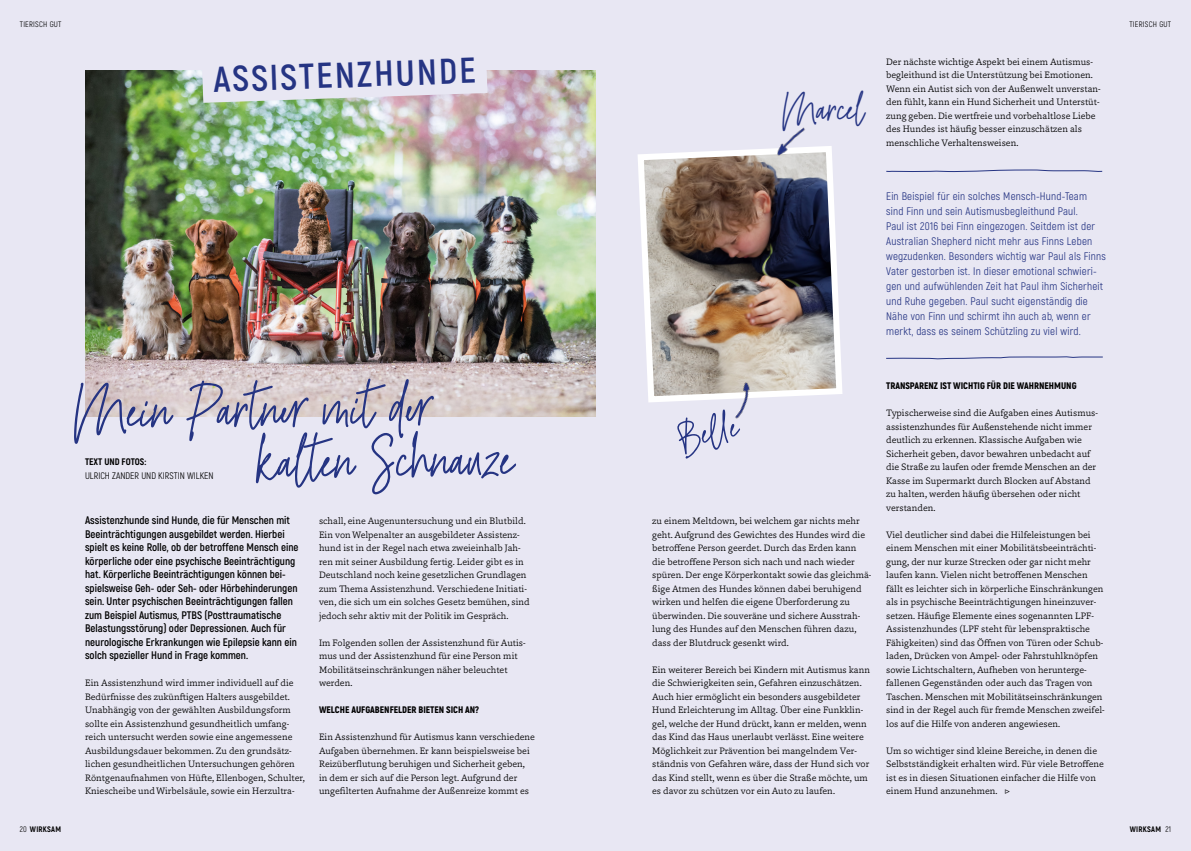
<style>
.page{position:relative;width:1191px;height:851px;background:#fff}
.page>*{position:absolute;margin:0;border:0;box-sizing:border-box;transform-origin:0 0}
.t1{font:71.2px "River Jade";color:#253483}
.t2{font:46px "River Jade";color:#253483}
.t3{font:700 35.8px "Akrobat";color:#253483}
.t4{font:700 11px/13.5px "Akrobat";color:#000}
.t5{font:11px/15px "Akrobat";letter-spacing:.02em;color:#253483}
.t6{font:300 9.5px/13.5px "Capita";color:#000}
.t7{font:900 9.5px "Akrobat";color:#000}
.t8{font:9.5px "Akrobat";color:#000}
.t9{font:800 9.5px "Akrobat";color:#000}
.t10{font:8px "Akrobat";letter-spacing:.03em;color:#000}
.t11{font:800 8px "Akrobat";letter-spacing:.03em;color:#000}
.s1{font-family:"Minion Pro";font-weight:400}
.s2{font-weight:400}
</style>
<div class="page">
<div style="left:0;top:0;width:1191px;height:850px;background:#e8e7f3"></div>
<svg style="left:886px;top:169px;width:216px;height:3px"></svg>
<svg style="left:886px;top:356px;width:217px;height:3px"></svg>
<img style="left:85px;top:70px;width:510px;height:346px">
<svg style="left:202px;top:70px;width:285px;height:33px"></svg>
<img style="left:638px;top:146px;width:205px;height:256px">
<img style="left:718px;top:375px;width:44px;height:44px">
<img style="left:770px;top:127px;width:41px;height:32px">
<p class="t10" style="left:20px;top:19px;width:43px">TIERISCH GUT</p>
<p class="t10" style="left:1129px;top:19px;width:43px">TIERISCH GUT</p>
<h3 class="t3" style="left:213px;top:57px;width:264px;rotate:-2deg">ASSISTENZHUNDE</h3>
<h1 class="t1" style="left:71px;top:371px;width:351px;rotate:-1deg">Mein Partner mit der</h1>
<h1 class="t1" style="left:255px;top:421px;width:259px;rotate:-1deg">kalten Schnauze</h1>
<p class="t9" style="left:85px;top:456px;width:63px">TEXT UND FOTOS:</p>
<p class="t8" style="left:85px;top:470px;width:130px">ULRICH ZANDER UND KIRSTIN WILKEN</p>
<p class="t4" style="left:85px;top:513px;width:215px">Assistenzhunde sind Hunde, die für Menschen mit Beeinträchtigungen ausgebildet werden. Hierbei spielt es keine Rolle, ob der betroffene Mensch eine körperliche oder eine psychische Beeinträchtigung hat. Körperliche Beeinträchtigungen können bei&shy;spielsweise Geh- oder Seh- oder Hörbehinderungen sein. Unter psychischen Beeinträchtigungen fallen zum Beispiel Autismus, PTBS (Posttraumatische Belastungsstörung) oder Depressionen. Auch für neurologische Erkrankungen wie Epilepsie kann ein solch spezieller Hund in Frage kommen.</p>
<p class="t6" style="left:85px;top:676px;width:221px">Ein Assistenzhund wird immer individuell auf die Bedürfnisse des zukünftigen Halters ausgebildet.<br>Unabhängig von der gewählten Ausbildungsform sollte ein Assistenzhund gesundheitlich umfang&shy;reich untersucht werden sowie eine angemessene Ausbildungsdauer bekommen. Zu den grundsätz&shy;lichen gesundheitlichen Untersuchungen gehören Röntgenaufnahmen von Hüfte, Ellenbogen, Schulter, Kniescheibe und Wirbelsäule, sowie ein Herzultra-</p>
<p class="t6" style="left:319px;top:514px;width:212px">schall, eine Augenuntersuchung und ein Blutbild.<br>Ein von Welpenalter an ausgebildeter Assistenz&shy;hund ist in der Regel nach etwa zweieinhalb Jah&shy;ren mit seiner Ausbildung fertig. Leider gibt es in Deutschland noch keine gesetzlichen Grundlagen zum Thema Assistenzhund. Verschiedene Initiati&shy;ven, die sich um ein solches Gesetz bemühen, sind jedoch sehr aktiv mit der Politik im Gespräch.</p>
<p class="t6" style="left:319px;top:635px;width:208px">Im Folgenden sollen der Assistenzhund für Autis&shy;mus und der Assistenzhund für eine Person mit Mobilitätseinschränkungen näher beleuchtet werden.</p>
<p class="t7" style="left:319px;top:703px;width:162px">WELCHE AUFGABENFELDER BIETEN SICH AN?</p>
<p class="t6" style="left:319px;top:730px;width:217px">Ein Assistenzhund für Autismus kann verschiedene Aufgaben übernehmen. Er kann beispielsweise bei Reizüberflutung beruhigen und Sicherheit geben, in dem er sich auf die Person legt. Aufgrund der ungefilterten Aufnahme der Außenreize kommt es</p>
<h2 class="t2" style="left:780px;top:84px;width:85px;rotate:-1deg">Marcel</h2>
<p class="t6" style="left:886px;top:55px;width:216px">Der nächste wichtige Aspekt bei einem Autismus&shy;begleithund ist die Unterstützung bei Emotionen.<br>Wenn ein Autist sich von der Außenwelt unverstan&shy;den fühlt, kann ein Hund Sicherheit und Unterstüt&shy;zung geben. Die wertfreie und vorbehaltlose Liebe des Hundes ist häufig besser einzuschätzen als menschliche Verhaltensweisen.</p>
<p class="t5" style="left:886px;top:188px;width:221px">Ein Beispiel für ein solches Mensch-Hund-Team sind Finn und sein Autismusbegleithund Paul.<br>Paul ist 2016 bei Finn eingezogen. Seitdem ist der Australian Shepherd nicht mehr aus Finns Leben wegzudenken. Besonders wichtig war Paul als Finns Vater gestorben ist. In dieser emotional schwieri&shy;gen und aufwühlenden Zeit hat Paul ihm Sicherheit und Ruhe gegeben. Paul sucht eigenständig die Nähe von Finn und schirmt ihn auch ab, wenn er merkt, dass es seinem Schützling zu viel wird.</p>
<h2 class="t2" style="left:673px;top:412px;width:62px;rotate:-12deg">Bell e</h2>
<p class="t6" style="left:652px;top:514px;width:221px">zu einem Meltdown, bei welchem gar nichts mehr geht. Aufgrund des Gewichtes des Hundes wird die betroffene Person geerdet. Durch das Erden kann die betroffene Person sich nach und nach wieder spüren. Der enge Körperkontakt sowie das gleichmä&shy;ßige Atmen des Hundes können dabei beruhigend wirken und helfen die eigene Überforderung zu überwinden. Die souveräne und sichere Ausstrah&shy;lung des Hundes auf den Menschen führen dazu, dass der Blutdruck gesenkt wird.</p>
<p class="t6" style="left:652px;top:662px;width:219px">Ein weiterer Bereich bei Kindern mit Autismus kann die Schwierigkeiten sein, Gefahren einzuschätzen.<br>Auch hier ermöglicht ein besonders ausgebildeter Hund Erleichterung im Alltag. Über eine Funkklin&shy;gel, welche der Hund drückt, kann er melden, wenn das Kind das Haus unerlaubt verlässt. Eine weitere Möglichkeit zur Prävention bei mangelndem Ver&shy;ständnis von Gefahren wäre, dass der Hund sich vor das Kind stellt, wenn es über die Straße möchte, um es davor zu schützen vor ein Auto zu laufen.</p>
<p class="t7" style="left:886px;top:379px;width:192px">TRANSPARENZ IST WICHTIG FÜR DIE WAHRNEHMUNG</p>
<p class="t6" style="left:886px;top:406px;width:213px">Typischerweise sind die Aufgaben eines Autismus&shy;assistenzhundes für Außenstehende nicht immer deutlich zu erkennen. Klassische Aufgaben wie Sicherheit geben, davor bewahren unbedacht auf die Straße zu laufen oder fremde Menschen an der Kasse im Supermarkt durch Blocken auf Abstand zu halten, werden häufig übersehen oder nicht verstanden.</p>
<p class="t6" style="left:886px;top:527px;width:219px">Viel deutlicher sind dabei die Hilfeleistungen bei einem Menschen mit einer Mobilitätsbeeinträchti&shy;gung, der nur kurze Strecken oder gar nicht mehr laufen kann. Vielen nicht betroffenen Menschen fällt es leichter sich in körperliche Einschränkungen als in psychische Beeinträchtigungen hineinzuver&shy;setzen. Häufige Elemente eines sogenannten LPF-Assistenzhundes (LPF steht für lebenspraktische Fähigkeiten) sind das Öffnen von Türen oder Schub&shy;laden, Drücken von Ampel- oder Fahrstuhlknöpfen sowie Lichtschaltern, Aufheben von herunterge&shy;fallenen Gegenständen oder auch das Tragen von Taschen. Menschen mit Mobilitätseinschränkungen sind in der Regel auch für fremde Menschen zweifel&shy;los auf die Hilfe von anderen angewiesen.</p>
<p class="t6" style="left:886px;top:743px;width:219px">Um so wichtiger sind kleine Bereiche, in denen die Selbstständigkeit erhalten wird. Für viele Betroffene ist es in diesen Situationen einfacher die Hilfe von einem Hund anzunehmen. <span class="s1">▷</span></p>
<p class="t11" style="left:20px;top:824px;width:43px"><span class="s2">20</span> WIRKSAM</p>
<p class="t11" style="left:1129px;top:824px;width:43px">WIRKSAM <span class="s2">21</span></p>
</div>
